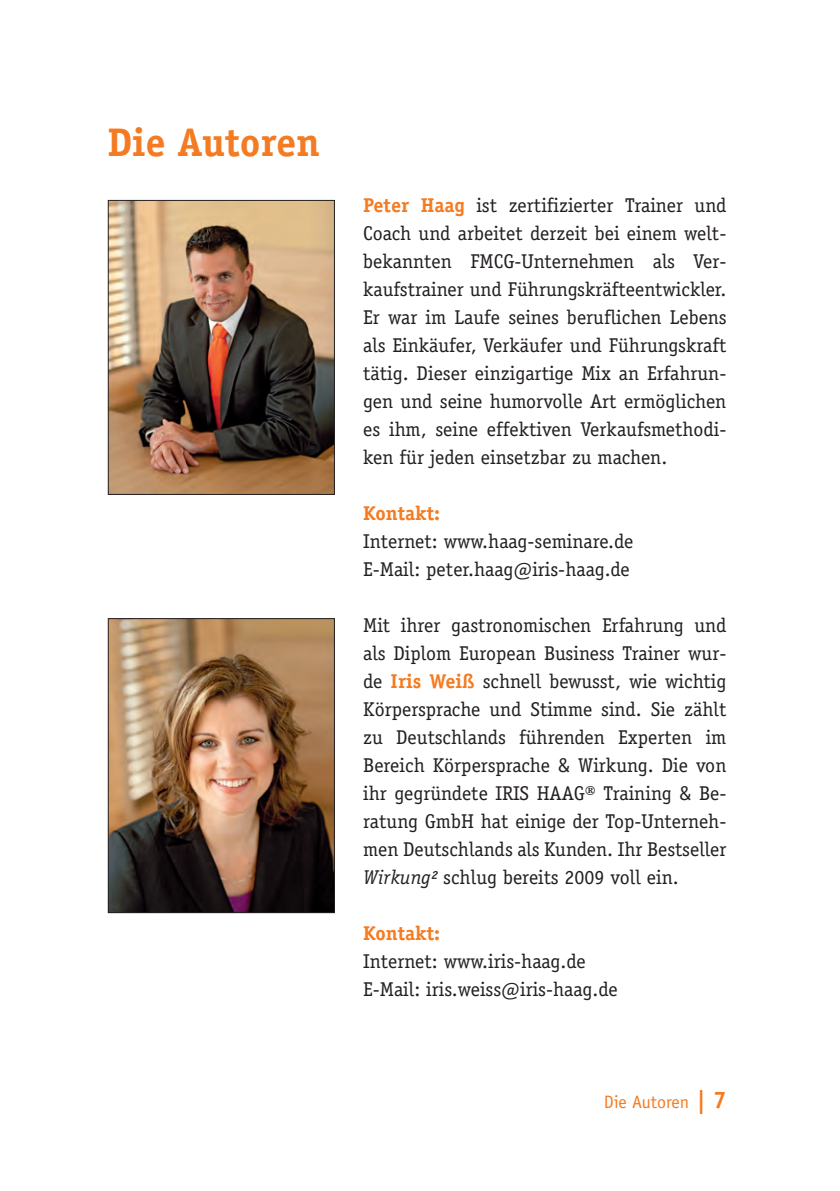
<style>
.page{position:relative;width:840px;height:1191px;background:#fff}
.page>*{position:absolute;margin:0;border:0;box-sizing:border-box;transform-origin:0 0}
.t1{font:700 40px "Officina Serif";color:#f47b21}
.t2{font:20px/28px "Officina Serif";color:#231f20;text-align:justify}
.t3{font:700 20px "Officina Serif";color:#f47b21}
.t4{font:18px "Officina Sans";color:#f47b21}
.s1{font-weight:700;color:#f47b21}
.s2{font-style:italic}
.s3{font-weight:700;font-size:24px}
</style>
<div class="page">
<img style="left:110px;top:620px;width:222px;height:291px">
<div style="left:108px;top:618px;width:226px;height:295px;border:1px solid #231f20"></div>
<img style="left:110px;top:202px;width:222px;height:291px">
<div style="left:108px;top:200px;width:226px;height:295px;border:1px solid #231f20"></div>
<h1 class="t1" style="left:108px;top:117px;width:213px">Die Autoren</h1>
<p class="t2" style="left:363px;top:191px;width:364px"><span class="s1">Peter Haag</span> ist zertifizierter Trainer und Coach und arbeitet derzeit bei einem welt&shy;bekannten FMCG-Unternehmen als Ver&shy;kaufstrainer und Führungskräfteentwickler.<br>Er war im Laufe seines beruflichen Lebens als Einkäufer, Verkäufer und Führungskraft tätig. Dieser einzigartige Mix an Erfahrun&shy;gen und seine humorvolle Art ermöglichen es ihm, seine effektiven Verkaufsmethodi&shy;ken für jeden einsetzbar zu machen.</p>
<p class="t3" style="left:363px;top:501px;width:78px">Kontakt:</p>
<p class="t2" style="left:363px;top:527px;width:271px">Internet: www.haag-seminare.de<br>E-Mail: peter.haag@iris-haag.de</p>
<p class="t2" style="left:363px;top:611px;width:364px">Mit ihrer gastronomischen Erfahrung und als Diplom European Business Trainer wur&shy;de <span class="s1">Iris Weiß</span> schnell bewusst, wie wichtig Körpersprache und Stimme sind. Sie zählt zu Deutschlands führenden Experten im Bereich Körpersprache &amp; Wirkung. Die von ihr gegründete IRIS HAAG® Training &amp; Be&shy;ratung GmbH hat einige der Top-Unterneh&shy;men Deutschlands als Kunden. Ihr Bestseller <span class="s2">Wirkung²</span> schlug bereits 2009 voll ein.</p>
<p class="t3" style="left:363px;top:921px;width:78px">Kontakt:</p>
<p class="t2" style="left:363px;top:947px;width:256px">Internet: www.iris-haag.de<br>E-Mail: iris.weiss@iris-haag.de</p>
<p class="t4" style="left:603px;top:1091px;width:124px">Die Autoren <span class="s3">| 7</span></p>
</div>
